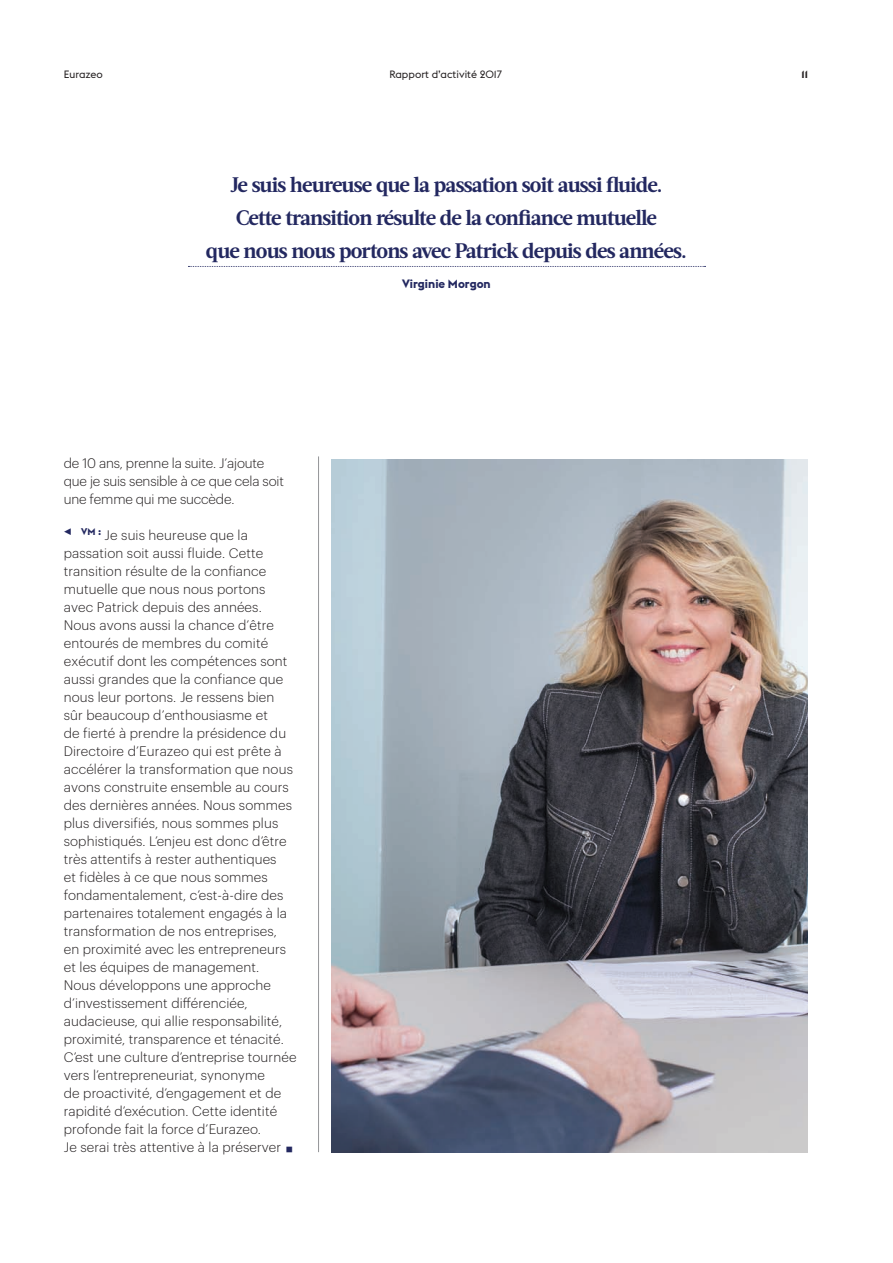
<style>
.page{position:relative;width:893px;height:1263px;background:#fff}
.page>*{position:absolute;margin:0;border:0;box-sizing:border-box;transform-origin:0 0}
.t1{font:700 21px/33px "Acta";letter-spacing:-.04em;color:#232860;text-align:center}
.t2{font:300 13.5px/18px "Graphik";letter-spacing:.01em;color:#231f20}
.t3{font:300 13.5px/18px "Graphik";letter-spacing:-.01em;color:#231f20}
.t4{font:700 12px "Euclid Flex";color:#232860}
.t5{font:10.5px "Euclid Flex";color:#231f20}
.t6{font:700 10.5px "Euclid Flex";color:#231f20}
</style>
<div class="page">
<hr style="left:318px;top:456px;width:1px;height:696px;background:#939598">
<img style="left:332px;top:459px;width:476px;height:693px">
<svg style="left:188px;top:266px;width:518px;height:1px"></svg>
<p class="t5" style="left:64px;top:71px;width:41px">Eurazeo</p>
<p class="t5" style="left:389px;top:71px;width:114px">Rapport d’activité 2017</p>
<p class="t6" style="left:801px;top:71px;width:8px">11</p>
<h1 class="t1" style="left:206px;top:170px;width:482px">Je suis heureuse que la passation soit aussi fluide.<br>Cette transition résulte de la confiance mutuelle<br>que nous nous portons avec Patrick depuis des années.</h1>
<p class="t4" style="left:402px;top:279px;width:90px">Virginie Morgon</p>
<p class="t3" style="left:64px;top:455px;width:222px">de 10 ans, prenne la suite. J’ajoute que je suis sensible à ce que cela soit une femme qui me succède.</p>
<p class="t2" style="left:64px;top:527px;width:234px;text-indent:18px"><sup>VM</sup> <sup>:</sup> Je suis heureuse que la passation soit aussi fluide. Cette transition résulte de la confiance mutuelle que nous nous portons avec Patrick depuis des années.<br>Nous avons aussi la chance d’être entourés de membres du comité exécutif dont les compétences sont aussi grandes que la confiance que nous leur portons. Je ressens bien sûr beaucoup d’enthousiasme et<br>de fierté à prendre la présidence du Directoire d’Eurazeo qui est prête à accélérer la transformation que nous avons construite ensemble au cours des dernières années. Nous sommes plus diversifiés, nous sommes plus sophistiqués. L’enjeu est donc d’être très attentifs à rester authentiques<br>et fidèles à ce que nous sommes fondamentalement, c’est-à-dire des partenaires totalement engagés à la transformation de nos entreprises,<br>en proximité avec les entrepreneurs et les équipes de management.<br>Nous développons une approche d’investissement différenciée, audacieuse, qui allie responsabilité, proximité, transparence et ténacité.<br>C’est une culture d’entreprise tournée vers l’entrepreneuriat, synonyme<br>de proactivité, d’engagement et de rapidité d’exécution. Cette identité profonde fait la force d’Eurazeo.<br>Je serai très attentive à la préserver</p>
</div>
